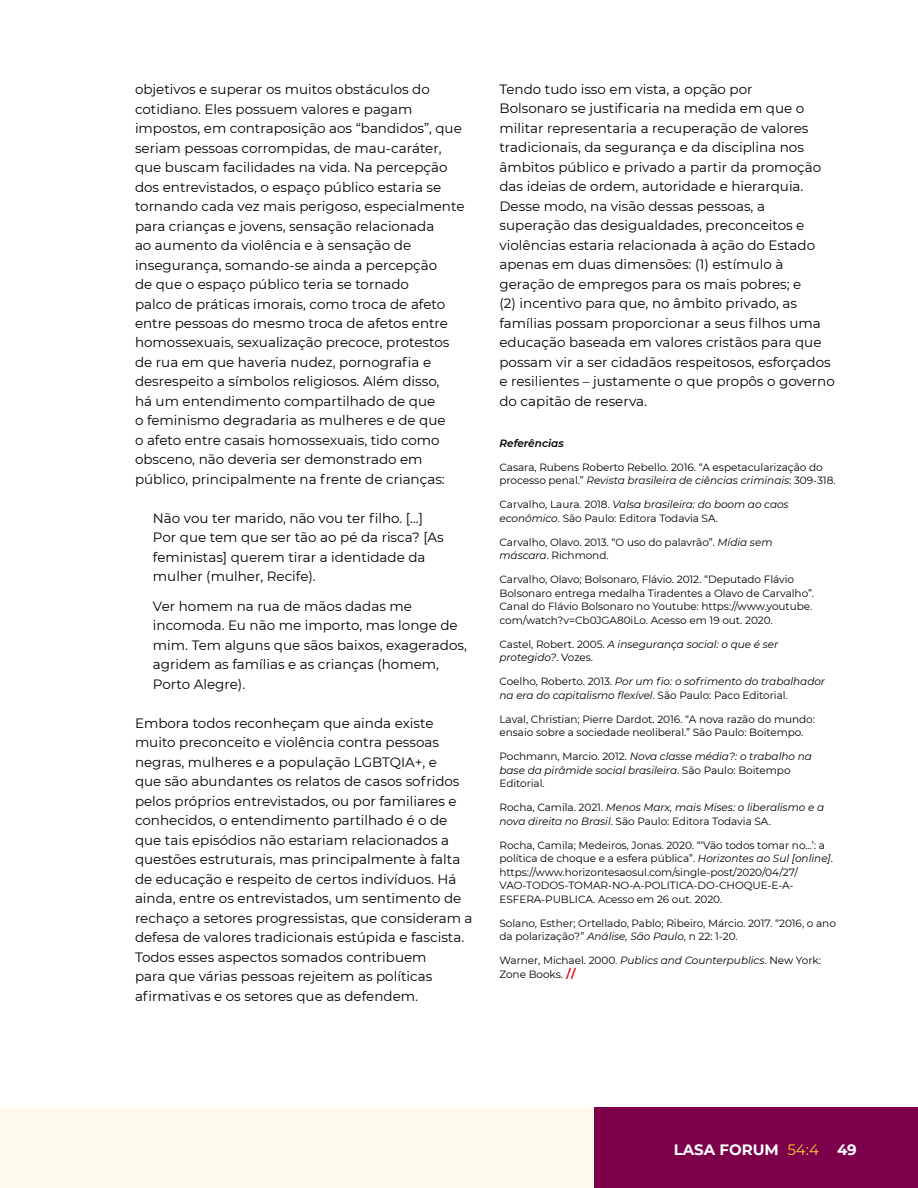
<style>
.page{position:relative;width:918px;height:1188px;background:#fff}
.page>*{position:absolute;margin:0;border:0;box-sizing:border-box;transform-origin:0 0}
.t1{font:700 15px "Montserrat";color:#fff}
.t2{font:13.5px/19.5px "Montserrat";color:#000}
.t3{font:10.5px/13.5px "Montserrat";letter-spacing:-.005em;color:#000}
.t4{font:italic 10.5px/13.5px "Montserrat";letter-spacing:-.005em;color:#000}
.t5{font:italic 600 10.5px "Montserrat";color:#000}
.s1{font-style:italic}
.s2{font-style:normal}
.s3{font-weight:400;color:#f7cd36}
</style>
<div class="page">
<div style="left:0;top:1107px;width:594px;height:81px;background:#fefaeb"></div>
<div style="left:594px;top:1107px;width:324px;height:81px;background:#7d004a"></div>
<svg style="left:566px;top:968px;width:10px;height:11px"></svg>
<p class="t2" style="left:135px;top:79px;width:331px">objetivos e superar os muitos obstáculos do cotidiano. Eles possuem valores e pagam impostos, em contraposição aos “bandidos”, que seriam pessoas corrompidas, de mau-caráter, que buscam facilidades na vida. Na percepção dos entrevistados, o espaço público estaria se tornando cada vez mais perigoso, especialmente para crianças e jovens, sensação relacionada<br>ao aumento da violência e à sensação de insegurança, somando-se ainda a percepção<br>de que o espaço público teria se tornado<br>palco de práticas imorais, como troca de afeto entre pessoas do mesmo troca de afetos entre homossexuais, sexualização precoce, protestos de rua em que haveria nudez, pornografia e desrespeito a símbolos religiosos. Além disso,<br>há um entendimento compartilhado de que<br>o feminismo degradaria as mulheres e de que<br>o afeto entre casais homossexuais, tido como obsceno, não deveria ser demonstrado em público, principalmente na frente de crianças:</p>
<p class="t2" style="left:153px;top:508px;width:292px">Não vou ter marido, não vou ter filho. [...] Por que tem que ser tão ao pé da risca? [As feministas] querem tirar a identidade da mulher (mulher, Recife).</p>
<p class="t2" style="left:153px;top:596px;width:315px">Ver homem na rua de mãos dadas me incomoda. Eu não me importo, mas longe de mim. Tem alguns que sãos baixos, exagerados, agridem as famílias e as crianças (homem, Porto Alegre).</p>
<p class="t2" style="left:135px;top:713px;width:339px">Embora todos reconheçam que ainda existe muito preconceito e violência contra pessoas negras, mulheres e a população LGBTQIA+, e<br>que são abundantes os relatos de casos sofridos pelos próprios entrevistados, ou por familiares e conhecidos, o entendimento partilhado é o de que tais episódios não estariam relacionados a questões estruturais, mas principalmente à falta de educação e respeito de certos indivíduos. Há ainda, entre os entrevistados, um sentimento de rechaço a setores progressistas, que consideram a defesa de valores tradicionais estúpida e fascista.<br>Todos esses aspectos somados contribuem<br>para que várias pessoas rejeitem as políticas afirmativas e os setores que as defendem.</p>
<p class="t2" style="left:500px;top:79px;width:337px">Tendo tudo isso em vista, a opção por<br>Bolsonaro se justificaria na medida em que o militar representaria a recuperação de valores tradicionais, da segurança e da disciplina nos âmbitos público e privado a partir da promoção das ideias de ordem, autoridade e hierarquia.<br>Desse modo, na visão dessas pessoas, a superação das desigualdades, preconceitos e violências estaria relacionada à ação do Estado apenas em duas dimensões: (1) estímulo à geração de empregos para os mais pobres; e<br>(2) incentivo para que, no âmbito privado, as famílias possam proporcionar a seus filhos uma educação baseada em valores cristãos para que possam vir a ser cidadãos respeitosos, esforçados e resilientes – justamente o que propôs o governo do capitão de reserva.</p>
<p class="t5" style="left:500px;top:435px;width:66px">Referências</p>
<p class="t3" style="left:500px;top:460px;width:338px">Casara, Rubens Roberto Rebello. 2016. “A espetacularização do processo penal.” <span class="s1">Revista brasileira de ciências criminais</span>: 309-318.</p>
<p class="t3" style="left:500px;top:497px;width:291px">Carvalho, Laura. 2018. <span class="s1">Valsa brasileira: do boom ao caos econômico</span>. São Paulo: Editora Todavia SA.</p>
<p class="t3" style="left:500px;top:535px;width:274px">Carvalho, Olavo. 2013. “O uso do palavrão”. <span class="s1">Mídia sem máscara</span>. Richmond.</p>
<p class="t3" style="left:500px;top:572px;width:316px">Carvalho, Olavo; Bolsonaro, Flávio. 2012. “Deputado Flávio Bolsonaro entrega medalha Tiradentes a Olavo de Carvalho”.<br>Canal do Flávio Bolsonaro no Youtube: https://www.youtube. com/watch?v=Cb0JGA80iLo. Acesso em 19 out. 2020.</p>
<p class="t4" style="left:500px;top:637px;width:280px"><span class="s2">Castel, Robert. 2005.</span> A insegurança social: o que é ser protegido?<span class="s2">. Vozes.</span></p>
<p class="t4" style="left:500px;top:674px;width:327px"><span class="s2">Coelho, Roberto. 2013.</span> Por um fio: o sofrimento do trabalhador na era do capitalismo flexível<span class="s2">. São Paulo: Paco Editorial.</span></p>
<p class="t3" style="left:500px;top:712px;width:317px">Laval, Christian; Pierre Dardot. 2016. “A nova razão do mundo: ensaio sobre a sociedade neoliberal.” São Paulo: Boitempo.</p>
<p class="t4" style="left:500px;top:749px;width:314px"><span class="s2">Pochmann, Marcio. 2012.</span> Nova classe média?: o trabalho na base da pirâmide social brasileira<span class="s2">. São Paulo: Boitempo<br>Editorial.</span></p>
<p class="t4" style="left:500px;top:800px;width:326px"><span class="s2">Rocha, Camila. 2021.</span> Menos Marx, mais Mises: o liberalismo e a nova direita no Brasil<span class="s2">. São Paulo: Editora Todavia SA.</span></p>
<p class="t3" style="left:500px;top:838px;width:335px">Rocha, Camila; Medeiros, Jonas. 2020. “‘Vão todos tomar no...’: a política de choque e a esfera pública”. <span class="s1">Horizontes ao Sul [online]</span>. https://www.horizontesaosul.com/single-post/2020/04/27/ VAO-TODOS-TOMAR-NO-A-POLITICA-DO-CHOQUE-E-A-ESFERA-PUBLICA. Acesso em 26 out. 2020.</p>
<p class="t3" style="left:500px;top:916px;width:338px">Solano, Esther; Ortellado, Pablo; Ribeiro, Márcio. 2017. “2016, o ano da polarização?” <span class="s1">Análise, São Paulo</span>, n 22: 1-20.</p>
<p class="t3" style="left:500px;top:953px;width:323px">Warner, Michael. 2000. <span class="s1">Publics and Counterpublics</span>. New York:<br>Zone Books.</p>
<p class="t1" style="left:674px;top:1139px;width:185px">LASA FORUM <span class="s3">54:4</span> 49</p>
</div>
